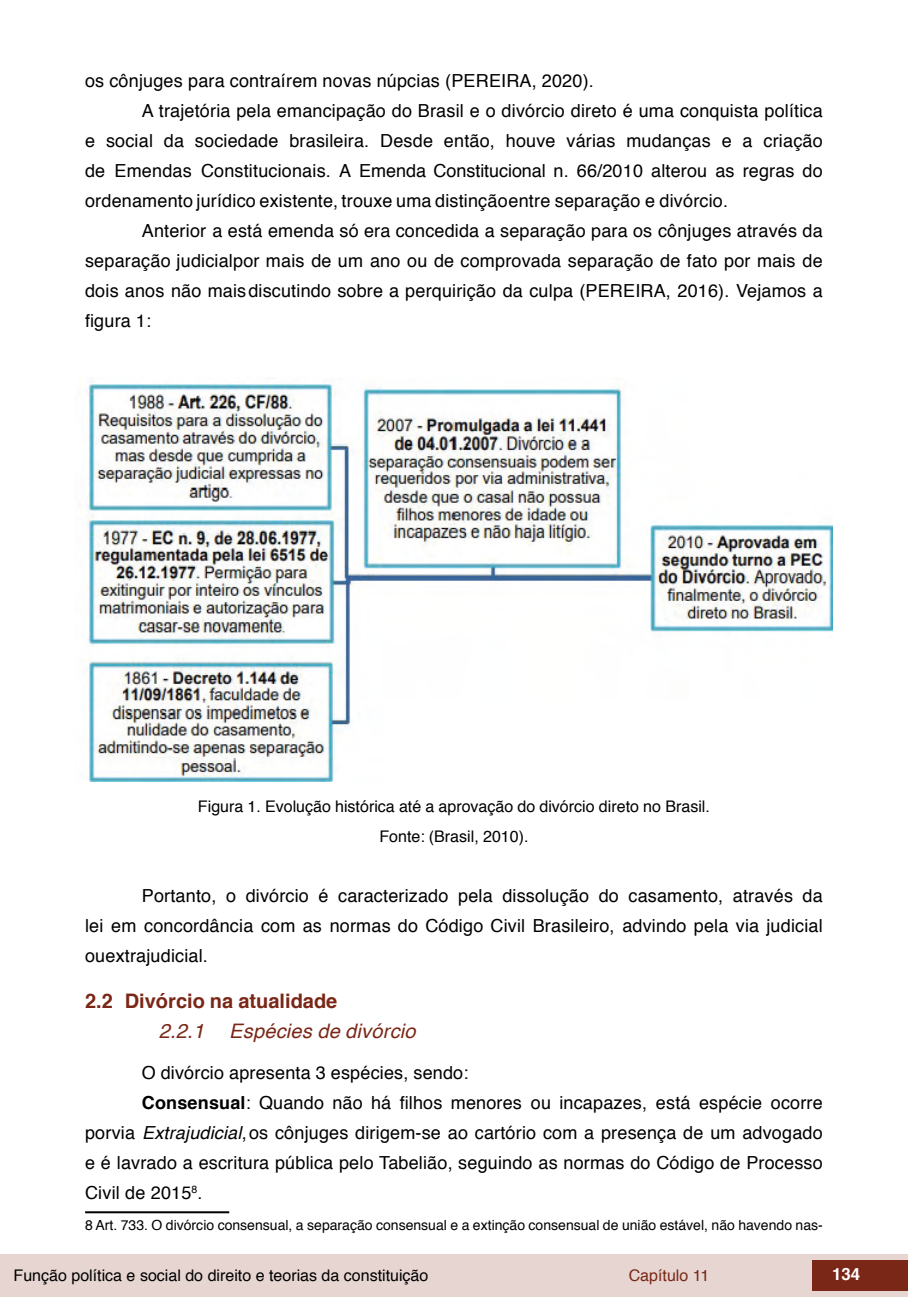
<style>
.page{position:relative;width:908px;height:1304px;background:#fff}
.page>*{position:absolute;margin:0;border:0;box-sizing:border-box;transform-origin:0 0}
.t1{font:700 20px "Helvetica";color:#7a2717}
.t2{font:italic 20px "Helvetica";letter-spacing:.01em;color:#7a2717}
.t3{font:18px/30px "Helvetica";letter-spacing:.01em;color:#000;text-align:justify}
.t4{font:700 16.8px "Helvetica";color:#fff}
.t5{font:16px/30.6px "Helvetica";color:#000;text-align:center}
.t6{font:16px "Helvetica";color:#7a2717}
.t7{font:14px "Helvetica";color:#000}
.s1{font-weight:700}
.s2{font-style:italic}
</style>
<div class="page">
<div style="left:0;top:1254px;width:906px;height:43px;background:#e6d5d1"></div>
<div style="left:812px;top:1261px;width:95px;height:30px;background:#7a2717"></div>
<img style="left:80px;top:377px;width:752px;height:404px">
<hr style="left:85px;top:1211px;width:144px;height:2px;background:#000">
<p class="t3" style="left:85px;top:66px;width:510px">os cônjuges para contraírem novas núpcias (PEREIRA, 2020).</p>
<p class="t3" style="left:142px;top:96px;width:682px">A trajetória pela emancipação do Brasil e o divórcio direto é uma conquista política</p>
<p class="t3" style="left:85px;top:126px;width:738px">e social da sociedade brasileira. Desde então, houve várias mudanças e a criação</p>
<p class="t3" style="left:85px;top:156px;width:738px">de Emendas Constitucionais. A Emenda Constitucional n. 66/2010 alterou as regras do</p>
<p class="t3" style="left:85px;top:186px;width:644px">ordenamento jurídico existente, trouxe uma distinção entre separação e divórcio.</p>
<p class="t3" style="left:142px;top:216px;width:682px">Anterior a está emenda só era concedida a separação para os cônjuges através da</p>
<p class="t3" style="left:85px;top:246px;width:738px">separação judicialpor mais de um ano ou de comprovada separação de fato por mais de</p>
<p class="t3" style="left:85px;top:276px;width:738px">dois anos não mais discutindo sobre a perquirição da culpa (PEREIRA, 2016). Vejamos a</p>
<p class="t3" style="left:85px;top:306px;width:67px">figura 1:</p>
<p class="t5" style="left:198px;top:791px;width:513px">Figura 1. Evolução histórica até a aprovação do divórcio direto no Brasil.<br>Fonte: (Brasil, 2010).</p>
<p class="t3" style="left:85px;top:881px;width:738px;text-indent:57px">Portanto, o divórcio é caracterizado pela dissolução do casamento, através da lei em concordância com as normas do Código Civil Brasileiro, advindo pela via judicial ouextrajudicial.</p>
<p class="t1" style="left:85px;top:985px;width:254px">2.2 Divórcio na atualidade</p>
<p class="t2" style="left:159px;top:1015px;width:47px">2.2.1</p>
<p class="t2" style="left:229px;top:1015px;width:188px">Espécies de divórcio</p>
<p class="t3" style="left:142px;top:1058px;width:328px">O divórcio apresenta 3 espécies, sendo:</p>
<p class="t3" style="left:142px;top:1088px;width:682px"><span class="s1">Consensual</span>: Quando não há filhos menores ou incapazes, está espécie ocorre</p>
<p class="t3" style="left:85px;top:1118px;width:738px">porvia <span class="s2">Extrajudicial</span>, os cônjuges dirigem-se ao cartório com a presença de um advogado</p>
<p class="t3" style="left:85px;top:1148px;width:738px">e é lavrado a escritura pública pelo Tabelião, seguindo as normas do Código de Processo</p>
<p class="t3" style="left:85px;top:1178px;width:119px">Civil de 2015<sup>8</sup>.</p>
<p class="t7" style="left:85px;top:1215px;width:739px">8 Art. 733. O divórcio consensual, a separação consensual e a extinção consensual de união estável, não havendo nas-</p>
<p class="t5" style="left:14px;top:1260px;width:416px">Função política e social do direito e teorias da constituição</p>
<p class="t6" style="left:628px;top:1263px;width:82px">Capítulo 11</p>
<p class="t4" style="left:831px;top:1261px;width:30px">134</p>
</div>
